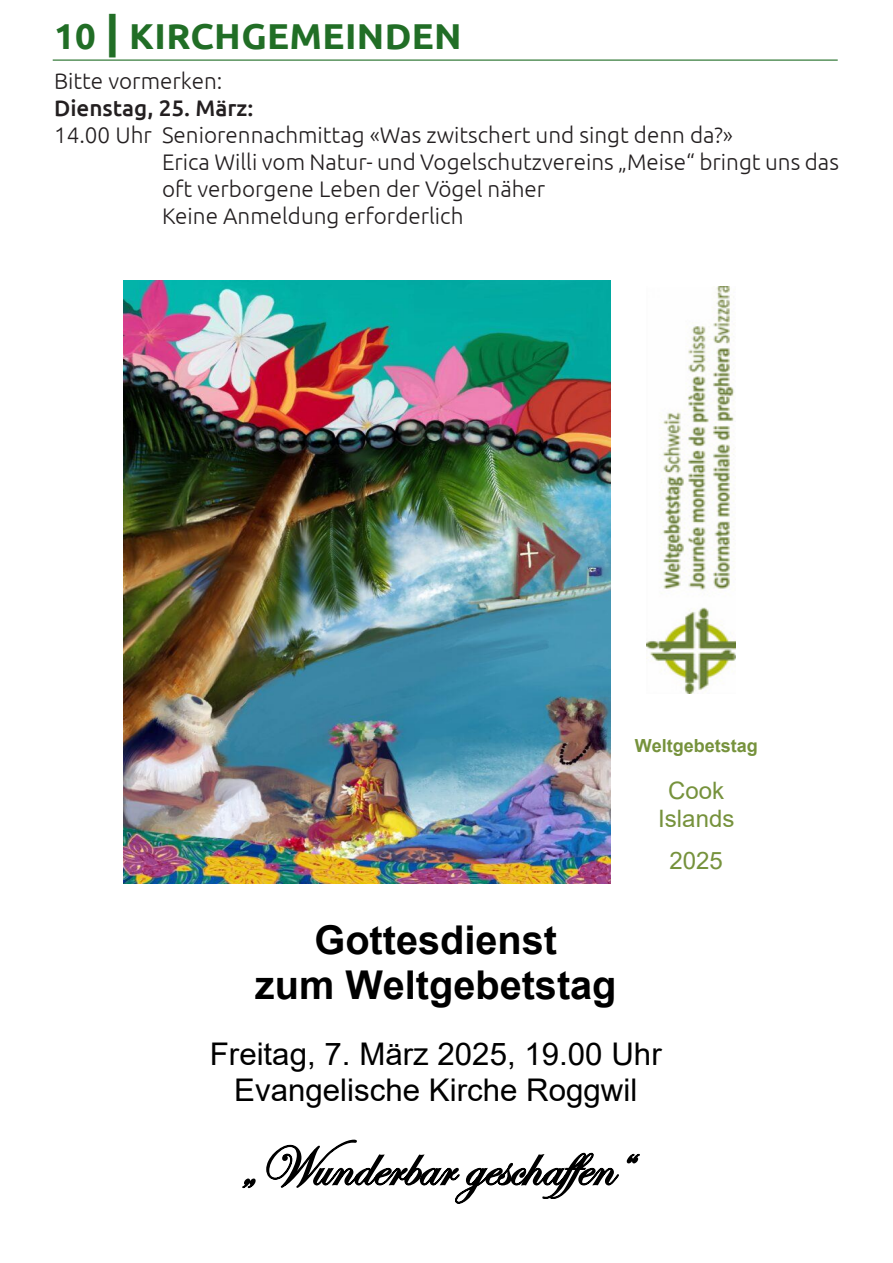
<style>
.page{position:relative;width:893px;height:1263px;background:#fff}
.page>*{position:absolute;margin:0;border:0;box-sizing:border-box;transform-origin:0 0}
.t1{font:57.75px "Edwardian Script ITC";color:#000}
.t2{font:700 39.75px/45.6px "Arial";color:#000;text-align:center}
.t3{font:700 36px "Ubuntu";letter-spacing:.01em;color:#216e26}
.t4{font:31.2px/36px "Arial";color:#000;text-align:center}
.t5{font:24px/27.8px "Arial";color:#76923c;text-align:center}
.t6{font:300 22.5px "Ubuntu";color:#231f20}
.t7{font:500 22.5px "Ubuntu";color:#231f20}
.t8{font:700 18px "Arial";color:#76923c}
.s1{font-style:inherit}
.s2{font-size:45px}
</style>
<div class="page">
<hr style="left:53px;top:60px;width:785px;height:1px;background:#216e26">
<img style="left:123px;top:280px;width:487px;height:603px">
<img style="left:646px;top:287px;width:89px;height:406px">
<h3 class="t3" style="left:54px;top:13px;width:409px"><span class="s1">10</span> <span class="s2">|</span> KIRCHGEMEINDEN</h3>
<p class="t6" style="left:54px;top:68px;width:170px">Bitte vormerken:</p>
<p class="t7" style="left:54px;top:94px;width:201px">Dienstag, 25. März:</p>
<p class="t6" style="left:54px;top:122px;width:681px">14.00 Uhr Seniorennachmittag «Was zwitschert und singt denn da?»</p>
<p class="t6" style="left:162px;top:149px;width:678px">Erica Willi vom Natur- und Vogelschutzvereins „Meise“ bringt uns das</p>
<p class="t6" style="left:162px;top:176px;width:385px">oft verborgene Leben der Vögel näher</p>
<p class="t6" style="left:162px;top:203px;width:303px">Keine Anmeldung erforderlich</p>
<p class="t8" style="left:635px;top:733px;width:125px">Weltgebetstag</p>
<p class="t5" style="left:658px;top:777px;width:78px">Cook<br>Islands</p>
<p class="t5" style="left:669px;top:846px;width:55px">2025</p>
<p class="t2" style="left:255px;top:917px;width:363px">Gottesdienst<br>zum Weltgebetstag</p>
<p class="t4" style="left:210px;top:1035px;width:453px">Freitag, 7. März 2025, 19.00 Uhr<br>Evangelische Kirche Roggwil</p>
<p class="t1" style="left:241px;top:1135px;width:391px">„Wunderbar geschaffen“</p>
</div>
